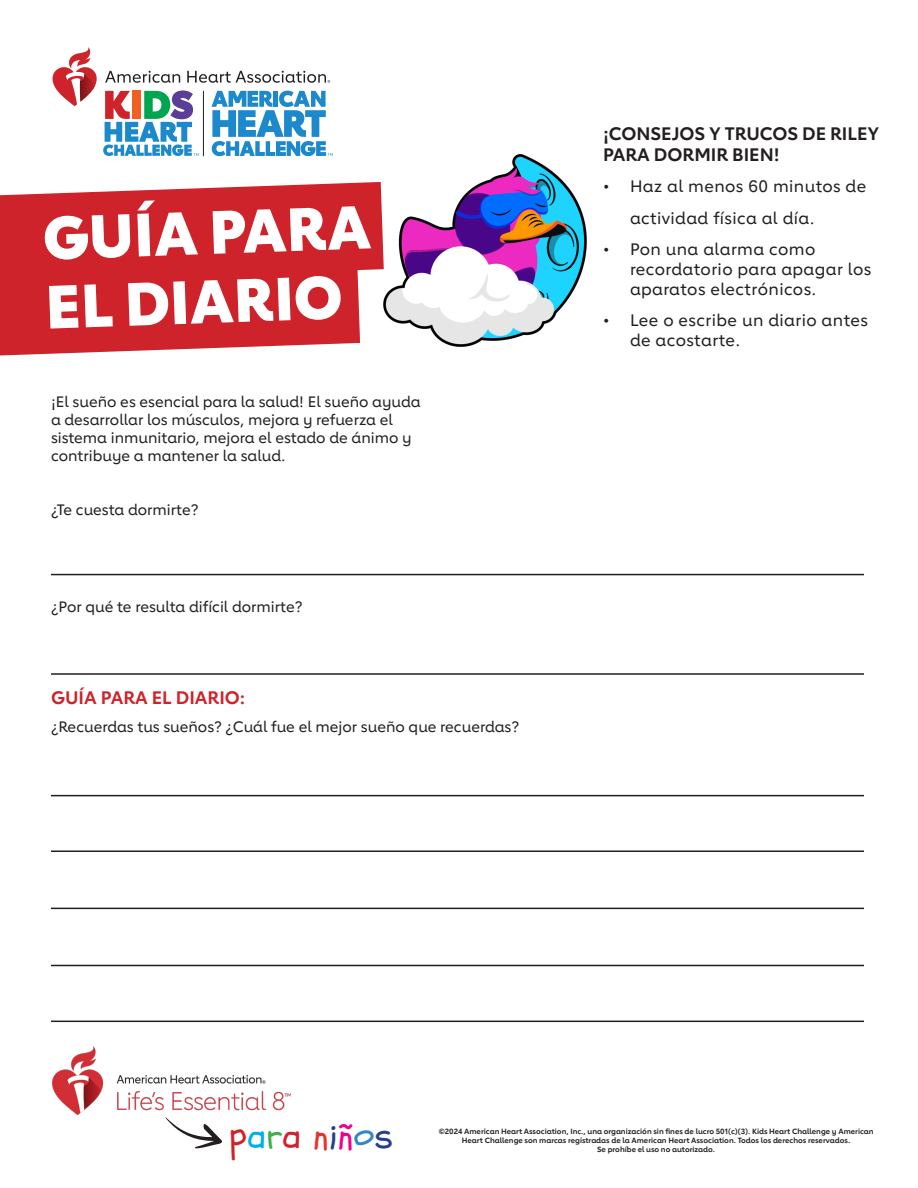
<style>
.page{position:relative;width:918px;height:1188px;background:#fff}
.page>*{position:absolute;margin:0;border:0;box-sizing:border-box;transform-origin:0 0}
.t1{font:800 60px/69px "Lub Dub";color:#fff}
.t2{font:39px "Schoolbell";color:#ce232a}
.t3{font:700 18px/21px "Lub Dub";color:#231f20}
.t4{font:700 18px "Lub Dub";color:#ce232a}
.t5{font:500 16.5px/19.8px "Lub Dub";letter-spacing:.025em;color:#231f20}
.t6{font:500 15px/18px "Lub Dub";color:#231f20}
.t7{font:700 7.5px/9px "Lub Dub";color:#231f20;text-align:center}
.s1{color:#00aeef}
.s2{color:#40ae49}
.s3{color:#e63329}
.s4{color:#253f8e}
.s5{color:#ed028c}
.s6{color:#3088c7}
</style>
<div class="page">
<svg style="left:0;top:182px;width:384px;height:173px;background:#d2373d"></svg>
<img style="left:384px;top:155px;width:203px;height:192px">
<svg style="left:52px;top:47px;width:281px;height:109px"></svg>
<hr style="left:51px;top:673px;width:813px;height:2px;background:#231f20">
<hr style="left:51px;top:574px;width:813px;height:1px;background:#231f20">
<hr style="left:51px;top:795px;width:813px;height:1px;background:#231f20">
<hr style="left:51px;top:850px;width:813px;height:2px;background:#231f20">
<hr style="left:51px;top:908px;width:813px;height:1px;background:#231f20">
<hr style="left:51px;top:965px;width:813px;height:1px;background:#231f20">
<img style="left:53px;top:1047px;width:237px;height:67px">
<svg style="left:165px;top:1117px;width:57px;height:31px"></svg>
<hr style="left:51px;top:1021px;width:813px;height:1px;background:#231f20">
<h1 class="t1" style="left:42px;top:203px;width:330px;rotate:-2deg">GUÍA PARA<br>EL DIARIO</h1>
<p class="t6" style="left:51px;top:392px;width:371px">¡El sueño es esencial para la salud! El sueño ayuda a desarrollar los músculos, mejora y refuerza el sistema inmunitario, mejora el estado de ánimo y contribuye a mantener la salud.</p>
<p class="t6" style="left:51px;top:500px;width:149px">¿Te cuesta dormirte?</p>
<p class="t6" style="left:51px;top:597px;width:253px">¿Por qué te resulta difícil dormirte?</p>
<p class="t4" style="left:51px;top:687px;width:196px">GUÍA PARA EL DIARIO:</p>
<p class="t6" style="left:51px;top:718px;width:470px">¿Recuerdas tus sueños? ¿Cuál fue el mejor sueño que recuerdas?</p>
<p class="t3" style="left:603px;top:122px;width:278px">¡CONSEJOS Y TRUCOS DE RILEY<br>PARA DORMIR BIEN!</p>
<p class="t5" style="left:630px;top:170px;width:238px;line-height:31.5px;text-indent:-27px">• Haz al menos 60 minutos de actividad física al día.</p>
<p class="t5" style="left:630px;top:239px;width:243px;text-indent:-27px">• Pon una alarma como recordatorio para apagar los aparatos electrónicos.</p>
<p class="t5" style="left:630px;top:310px;width:239px;text-indent:-27px">• Lee o escribe un diario antes de acostarte.</p>
<h2 class="t2" style="left:229px;top:1109px;width:165px">p<span class="s1">a</span><span class="s2">r</span>a <span class="s3">n</span><span class="s4">i</span><span class="s5">ñ</span><span class="s6">o</span><span class="s4">s</span></h2>
<p class="t7" style="left:439px;top:1127px;width:436px">©2024 American Heart Association, Inc., una organización sin fines de lucro 501(c)(3). Kids Heart Challenge y American<br>Heart Challenge son marcas registradas de la American Heart Association. Todos los derechos reservados.<br>Se prohíbe el uso no autorizado.</p>
</div>
